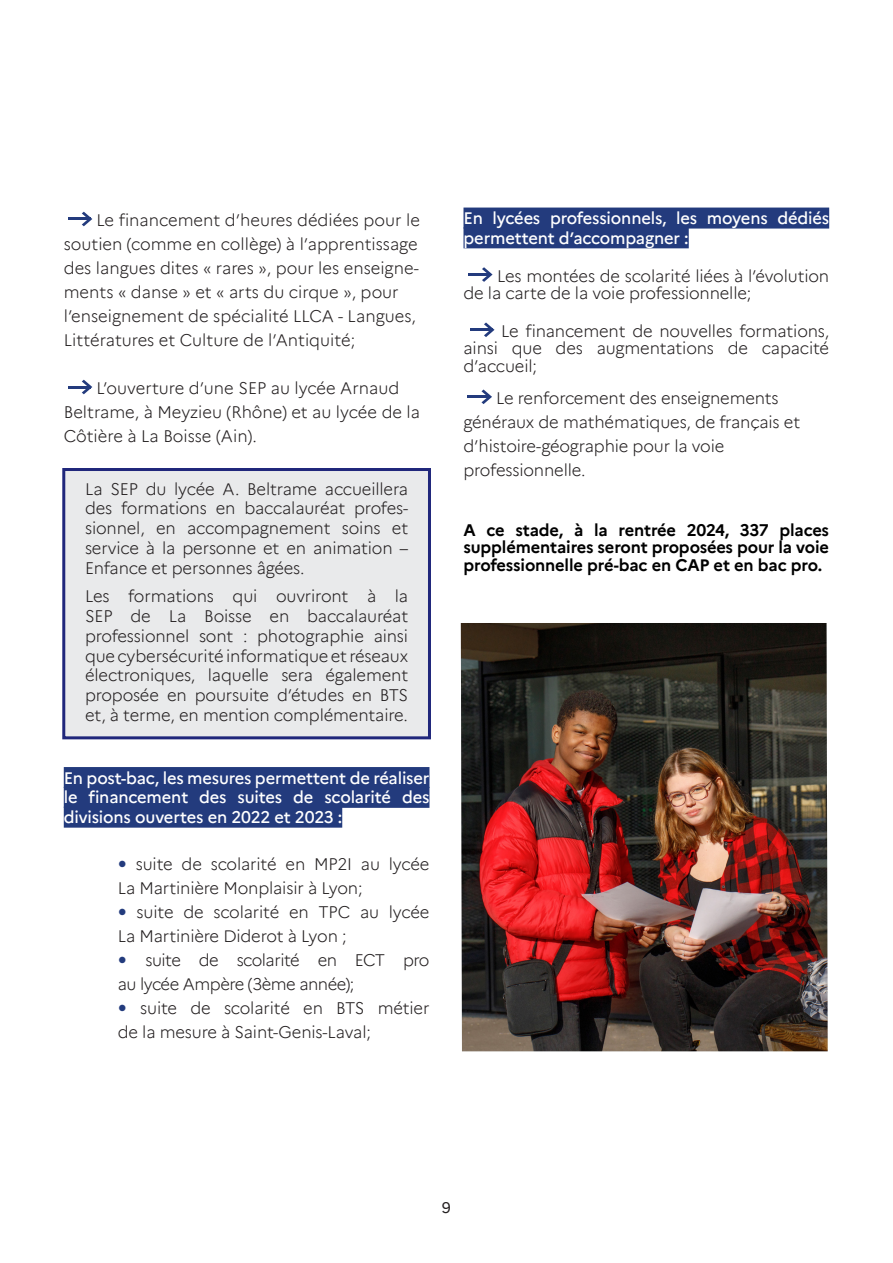
<style>
.page{position:relative;width:893px;height:1263px;background:#fff}
.page>*{position:absolute;margin:0;border:0;box-sizing:border-box;transform-origin:0 0}
.SGRA_encadre_vert{font:300 16.5px/19.8px "Marianne";letter-spacing:-.01em;color:#231f20}
.courant1{font:300 16.5px/17.2px "Marianne";letter-spacing:-.01em;color:#231f20}
.courant1-2{font:500 16.5px/19.8px "Marianne";letter-spacing:-.01em;color:#fff;text-align:justify}
.courant1-3{font:700 16.5px/17.2px "Marianne";letter-spacing:-.01em;color:#000;text-align:justify}
.courant1-4{font:300 16.5px "Marianne";letter-spacing:-.03em;color:#231f20}
.t1{font:15px "Marianne";color:#231f20}
</style>
<div class="page">
<div style="left:62px;top:468px;width:369px;height:271px;background:#e9eaeb;border:3px solid #20277b"></div>
<div style="left:64px;top:767px;width:365px;height:21px;background:#233b7d"></div>
<div style="left:64px;top:787px;width:365px;height:21px;background:#233b7d"></div>
<div style="left:64px;top:807px;width:278px;height:21px;background:#233b7d"></div>
<hr style="left:68px;top:218px;width:22px;height:2px;background:#233b7d">
<svg style="left:82px;top:212px;width:10px;height:14px"></svg>
<hr style="left:68px;top:386px;width:22px;height:2px;background:#233b7d">
<svg style="left:82px;top:380px;width:10px;height:14px"></svg>
<div style="left:463px;top:208px;width:366px;height:21px;background:#233b7d"></div>
<div style="left:463px;top:227px;width:226px;height:21px;background:#233b7d"></div>
<hr style="left:468px;top:273px;width:22px;height:3px;background:#233b7d">
<svg style="left:482px;top:267px;width:11px;height:15px"></svg>
<hr style="left:470px;top:329px;width:22px;height:2px;background:#233b7d">
<svg style="left:484px;top:322px;width:10px;height:15px"></svg>
<hr style="left:468px;top:396px;width:22px;height:2px;background:#233b7d">
<svg style="left:481px;top:389px;width:11px;height:15px"></svg>
<img style="left:461px;top:623px;width:367px;height:428px">
<p class="SGRA_encadre_vert" style="left:64px;top:207px;width:358px;line-height:24px;text-indent:33px">Le financement d’heures dédiées pour le soutien (comme en collège) à l’apprentissage des langues dites « rares », pour les enseigne&shy;ments « danse » et « arts du cirque », pour l’enseignement de spécialité LLCA - Langues, Littératures et Culture de l’Antiquité;</p>
<p class="SGRA_encadre_vert" style="left:64px;top:375px;width:358px;line-height:24px;text-indent:33px">L’ouverture d’une SEP au lycée Arnaud<br>Beltrame, à Meyzieu (Rhône) et au lycée de la<br>Côtière à La Boisse (Ain).</p>
<p class="SGRA_encadre_vert" style="left:85px;top:478px;width:325px;text-align:justify">La SEP du lycée A. Beltrame accueillera des formations en baccalauréat profes&shy;sionnel, en accompagnement soins et service à la personne et en animation – Enfance et personnes âgées.</p>
<p class="SGRA_encadre_vert" style="left:85px;top:585px;width:325px;text-align:justify">Les formations qui ouvriront à la SEP de La Boisse en baccalauréat professionnel sont : photographie ainsi que cybersécurité informatique et réseaux électroniques, laquelle sera également proposée en poursuite d’études en BTS et, à terme, en mention complémentaire.</p>
<p class="courant1-2" style="left:64px;top:766px;width:367px">En post-bac, les mesures permettent de réaliser le financement des suites de scolarité des divisions ouvertes en 2022 et 2023 :</p>
<p class="courant1" style="left:136px;top:854px;width:295px">suite de scolarité en MP2I au lycée</p>
<p class="courant1" style="left:118px;top:878px;width:246px">La Martinière Monplaisir à Lyon;</p>
<p class="courant1" style="left:137px;top:902px;width:294px">suite de scolarité en TPC au lycée</p>
<p class="courant1" style="left:118px;top:926px;width:230px">La Martinière Diderot à Lyon ;</p>
<p class="courant1-4" style="left:145px;top:947px;width:286px">suite de scolarité en ECT pro</p>
<p class="courant1-4" style="left:118px;top:971px;width:238px">au lycée Ampère (3ème année);</p>
<p class="courant1" style="left:140px;top:998px;width:291px">suite de scolarité en BTS métier</p>
<p class="courant1" style="left:118px;top:1022px;width:255px">de la mesure à Saint-Genis-Laval;</p>
<p class="courant1-2" style="left:463px;top:207px;width:367px">En lycées professionnels, les moyens dédiés permettent d’accompagner :</p>
<p class="courant1" style="left:463px;top:266px;width:367px;text-indent:34px">Les montées de scolarité liées à l’évolution de la carte de la voie professionnelle;</p>
<p class="courant1" style="left:463px;top:321px;width:367px;text-align:justify;text-indent:38px">Le financement de nouvelles formations, ainsi que des augmentations de capacité d’accueil;</p>
<p class="SGRA_encadre_vert" style="left:496px;top:387px;width:284px">Le renforcement des enseignements</p>
<p class="SGRA_encadre_vert" style="left:463px;top:409px;width:338px;line-height:24px">généraux de mathématiques, de français et d’histoire-géographie pour la voie professionnelle.</p>
<p class="courant1-3" style="left:463px;top:520px;width:367px">A ce stade, à la rentrée 2024, 337 places supplémentaires seront proposées pour la voie professionnelle pré-bac en CAP et en bac pro.</p>
<p class="t1" style="left:442px;top:1196px;width:10px">9</p>
</div>
